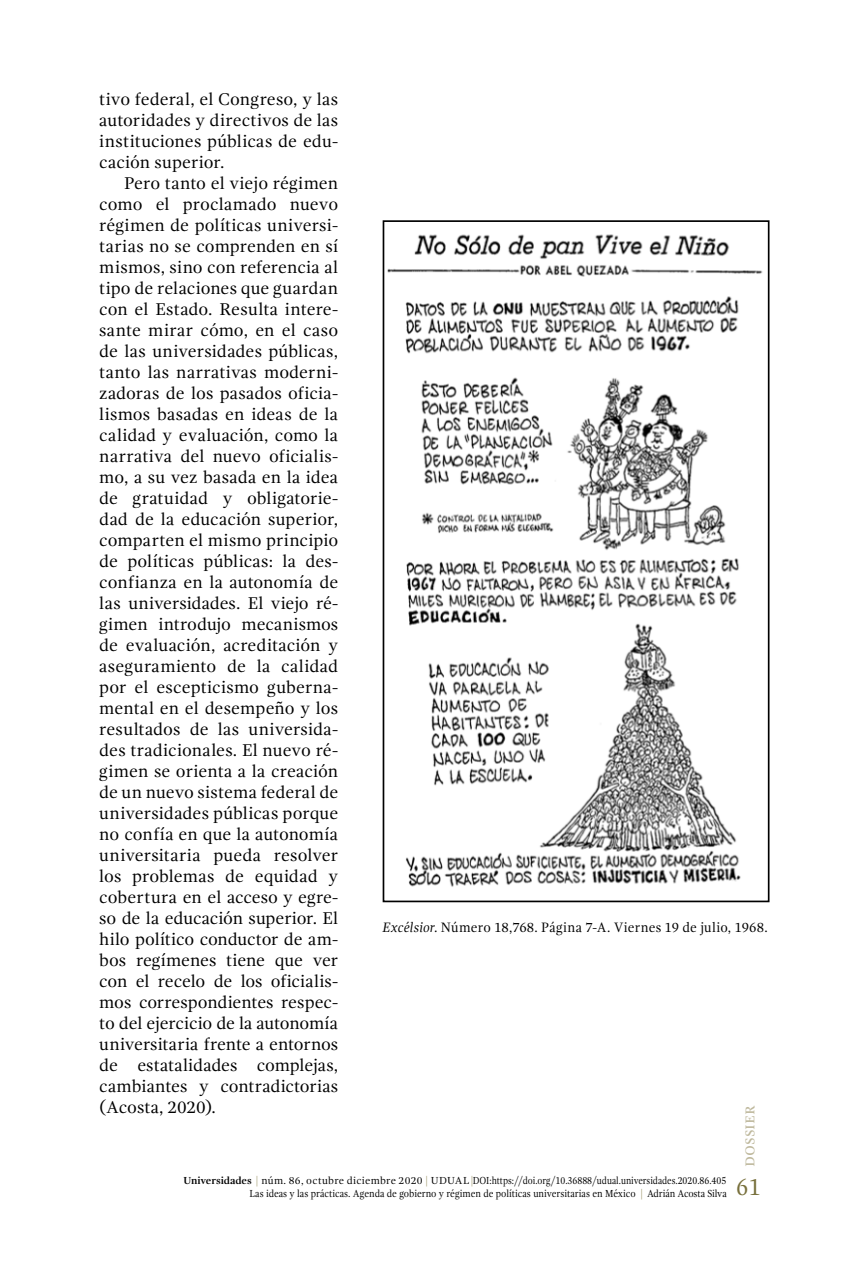
<style>
.page{position:relative;width:844px;height:1265px;background:#fff}
.page>*{position:absolute;margin:0;border:0;box-sizing:border-box;transform-origin:0 0}
.t1{font:24.5px "Gandhi Serif";color:#78703c;scale:.9 1}
.t2{font:17.5px/21px "Gandhi Serif";color:#000;text-align:justify}
.t3{font:17.5px "Gandhi Serif";color:#beb89c}
.t4{font:14px "Gandhi Serif";letter-spacing:.015em;color:#000;scale:.95 1}
.t5{font:10.5px "Gandhi Serif";color:#000}
.t6{font:10.5px "Gandhi Serif";color:#000;scale:.9 1}
.s1{font-style:italic}
.s2{font-weight:700}
.s3{color:#a49c74}
</style>
<div class="page">
<img style="left:387px;top:234px;width:376px;height:653px">
<div style="left:382px;top:220px;width:387px;height:682px;border:2px solid #000"></div>
<p class="t2" style="left:99px;top:89px;width:240px">tivo federal, el Congreso, y las autoridades y directivos de las instituciones públicas de edu&shy;cación superior.</p>
<p class="t2" style="left:99px;top:173px;width:240px;text-indent:25px">Pero tanto el viejo régimen como el proclamado nuevo régimen de políticas universi&shy;tarias no se comprenden en sí mismos, sino con referencia al tipo de relaciones que guardan con el Estado. Resulta intere&shy;sante mirar cómo, en el caso de las universidades públicas, tanto las narrativas moderni&shy;zadoras de los pasados oficia&shy;lismos basadas en ideas de la calidad y evaluación, como la narrativa del nuevo oficialis&shy;mo, a su vez basada en la idea de gratuidad y obligatorie&shy;dad de la educación superior, comparten el mismo principio de políticas públicas: la des&shy;confianza en la autonomía de las universidades. El viejo ré&shy;gimen introdujo mecanismos de evaluación, acreditación y aseguramiento de la calidad por el escepticismo guberna&shy;mental en el desempeño y los resultados de las universida&shy;des tradicionales. El nuevo ré&shy;gimen se orienta a la creación de un nuevo sistema federal de universidades públicas porque no confía en que la autonomía universitaria pueda resolver los problemas de equidad y cobertura en el acceso y egre&shy;so de la educación superior. El hilo político conductor de am&shy;bos regímenes tiene que ver con el recelo de los oficialis&shy;mos correspondientes respec&shy;to del ejercicio de la autonomía universitaria frente a entornos de estatalidades complejas, cambiantes y contradictorias (Acosta, 2020).</p>
<p class="t4" style="left:382px;top:919px;width:407px"><span class="s1">Excélsior.</span> Número 18,768. Página 7-A. Viernes 19 de julio, 1968.</p>
<p class="t3" style="left:738px;top:1167px;width:63px;rotate:-90deg">dossier</p>
<p class="t5" style="left:183px;top:1175px;width:544px"><span class="s2">Universidades</span> <span class="s3">|</span> núm. 86, octubre diciembre 2020 <span class="s3">|</span> UDUAL<span class="s3">|</span>DOI:https://doi.org/10.36888/udual.universidades.2020.86.405</p>
<p class="t6" style="left:249px;top:1187px;width:531px">Las ideas y las prácticas. Agenda de gobierno y régimen de políticas universitarias en México <span class="s3">|</span> Adrián Acosta Silva</p>
<h1 class="t1" style="left:736px;top:1173px;width:28px">61</h1>
</div>
